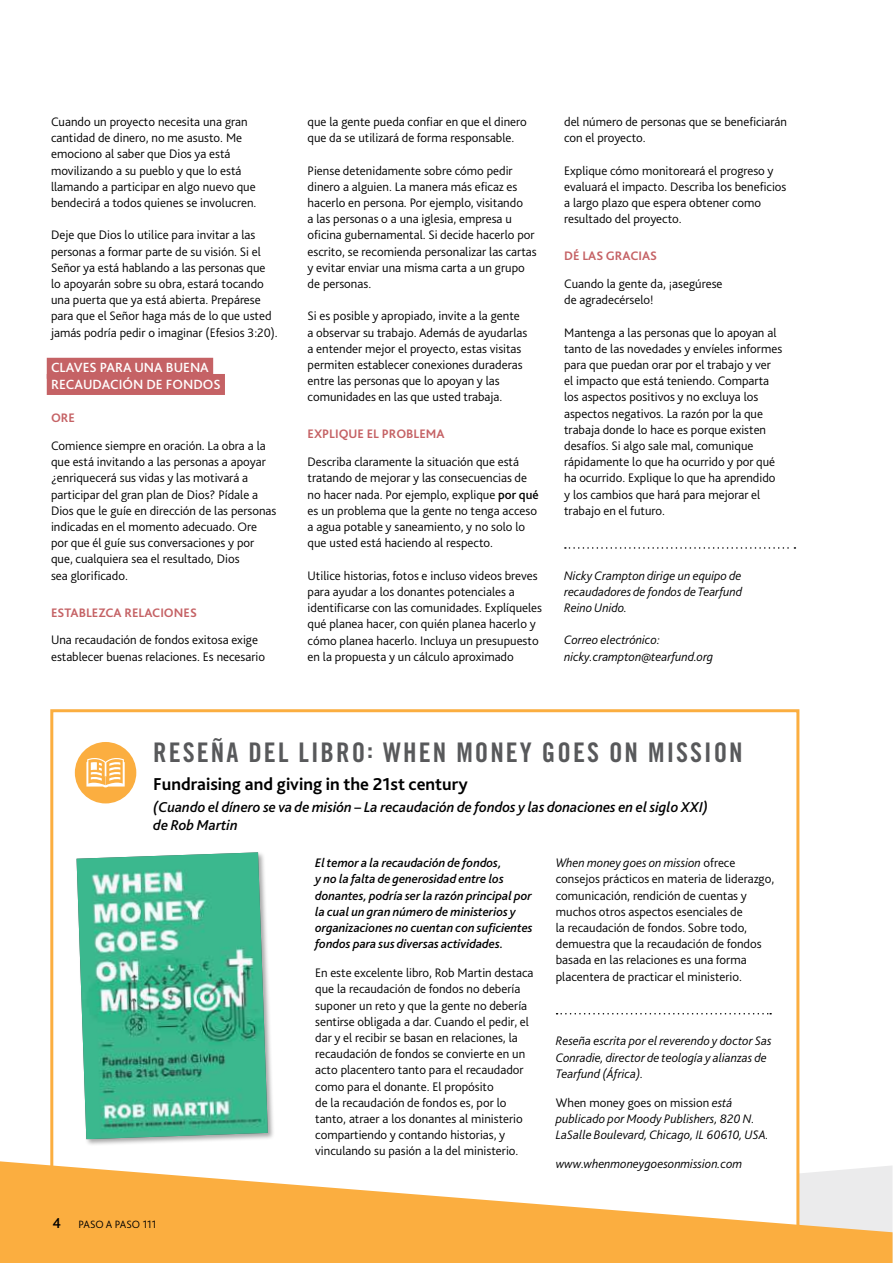
<style>
.page{position:relative;width:893px;height:1263px;background:#fff}
.page>*{position:absolute;margin:0;border:0;box-sizing:border-box;transform-origin:0 0}
.t1{font:27px "Trade Gothic Bold Cond Twenty";letter-spacing:.075em;color:#58595b}
.t2{font:700 18px "Bliss Pro";color:#000}
.t3{font:italic 500 15px/18px "Bliss Pro";color:#000}
.t4{font:500 13.95px/16.2px "Bliss Pro";color:#fff}
.t5{font:300 12.9px/16.2px "Bliss Pro";color:#000}
.t6{font:italic 300 12.9px/16.2px "Bliss Pro";color:#000}
.t7{font:italic 500 12.9px/16.2px "Bliss Pro";color:#000}
.t8{font:700 12.9px "Bliss Pro";color:#c56265}
.t9{font:300 11.1px "Bliss Pro";color:#000}
.s1{font-weight:500}
.s2{font-style:italic}
.s3{font-style:normal}
.s4{font-weight:500;font-size:15px}
</style>
<div class="page">
<svg style="left:50px;top:709px;width:749px;height:452px"></svg>
<svg style="left:0;top:1161px;width:892px;height:102px;fill:#fbae40"></svg>
<div style="left:75px;top:851px;width:201px;height:296px;background:#000;opacity:.35"></div>
<img style="left:77px;top:852px;width:191px;height:287px">
<div style="left:75px;top:742px;width:61px;height:61px;background:#fbae40;border-radius:50%"></div>
<svg style="left:86px;top:758px;width:39px;height:29px"></svg>
<div style="left:47px;top:358px;width:166px;height:21px;background:#c56265"></div>
<div style="left:47px;top:374px;width:178px;height:21px;background:#c56265"></div>
<svg style="left:565px;top:547px;width:230px;height:2px"></svg>
<p class="t5" style="left:51px;top:113px;width:207px">Cuando un proyecto necesita una gran cantidad de dinero, no me asusto. Me emociono al saber que Dios ya está movilizando a su pueblo y que lo está llamando a participar en algo nuevo que bendecirá a todos quienes se involucren.</p>
<p class="t5" style="left:51px;top:227px;width:228px">Deje que Dios lo utilice para invitar a las personas a formar parte de su visión. Si el Señor ya está hablando a las personas que lo apoyarán sobre su obra, estará tocando una puerta que ya está abierta. Prepárese para que el Señor haga más de lo que usted jamás podría pedir o imaginar (Efesios 3:20).</p>
<p class="t4" style="left:51px;top:360px;width:171px">CLAVES PARA UNA BUENA<br>RECAUDACIÓN DE FONDOS</p>
<p class="t8" style="left:51px;top:410px;width:25px">ORE</p>
<p class="t5" style="left:51px;top:437px;width:227px">Comience siempre en oración. La obra a la que está invitando a las personas a apoyar ¿enriquecerá sus vidas y las motivará a participar del gran plan de Dios? Pídale a Dios que le guíe en dirección de las personas indicadas en el momento adecuado. Ore por que él guíe sus conversaciones y por que, cualquiera sea el resultado, Dios<br>sea glorificado.</p>
<p class="t8" style="left:51px;top:604px;width:147px">ESTABLEZCA RELACIONES</p>
<p class="t5" style="left:51px;top:632px;width:216px">Una recaudación de fondos exitosa exige establecer buenas relaciones. Es necesario</p>
<p class="t5" style="left:308px;top:113px;width:221px">que la gente pueda confiar en que el dinero que da se utilizará de forma responsable.</p>
<p class="t5" style="left:308px;top:162px;width:231px">Piense detenidamente sobre cómo pedir dinero a alguien. La manera más eficaz es hacerlo en persona. Por ejemplo, visitando<br>a las personas o a una iglesia, empresa u oficina gubernamental. Si decide hacerlo por escrito, se recomienda personalizar las cartas y evitar enviar una misma carta a un grupo de personas.</p>
<p class="t5" style="left:308px;top:308px;width:221px">Si es posible y apropiado, invite a la gente a observar su trabajo. Además de ayudarlas a entender mejor el proyecto, estas visitas permiten establecer conexiones duraderas entre las personas que lo apoyan y las comunidades en las que usted trabaja.</p>
<p class="t8" style="left:308px;top:426px;width:139px">EXPLIQUE EL PROBLEMA</p>
<p class="t5" style="left:308px;top:454px;width:233px">Describa claramente la situación que está tratando de mejorar y las consecuencias de no hacer nada. Por ejemplo, explique <span class="s1">por qué </span>es un problema que la gente no tenga acceso a agua potable y saneamiento, y no solo lo que usted está haciendo al respecto.</p>
<p class="t5" style="left:308px;top:567px;width:236px">Utilice historias, fotos e incluso videos breves para ayudar a los donantes potenciales a identificarse con las comunidades. Explíqueles qué planea hacer, con quién planea hacerlo y cómo planea hacerlo. Incluya un presupuesto en la propuesta y un cálculo aproximado</p>
<p class="t5" style="left:564px;top:113px;width:224px">del número de personas que se beneficiarán con el proyecto.</p>
<p class="t5" style="left:564px;top:162px;width:224px">Explique cómo monitoreará el progreso y evaluará el impacto. Describa los beneficios a largo plazo que espera obtener como resultado del proyecto.</p>
<p class="t8" style="left:564px;top:248px;width:94px">DÉ LAS GRACIAS</p>
<p class="t5" style="left:564px;top:275px;width:160px">Cuando la gente da, ¡asegúrese de agradecérselo!</p>
<p class="t5" style="left:564px;top:324px;width:220px">Mantenga a las personas que lo apoyan al tanto de las novedades y envíeles informes para que puedan orar por el trabajo y ver el impacto que está teniendo. Comparta los aspectos positivos y no excluya los aspectos negativos. La razón por la que trabaja donde lo hace es porque existen desafíos. Si algo sale mal, comunique rápidamente lo que ha ocurrido y por qué ha ocurrido. Explique lo que ha aprendido y los cambios que hará para mejorar el trabajo en el futuro.</p>
<p class="t6" style="left:564px;top:567px;width:179px;text-align:justify">Nicky Crampton dirige un equipo de recaudadores de fondos de Tearfund Reino Unido.</p>
<p class="t6" style="left:564px;top:632px;width:151px">Correo electrónico: nicky.crampton@tearfund.org</p>
<h1 class="t1" style="left:153px;top:735px;width:591px">RESEÑA DEL LIBRO: WHEN MONEY GOES ON MISSION</h1>
<h2 class="t2" style="left:153px;top:772px;width:316px">Fundraising and giving in the 21st century</h2>
<p class="t3" style="left:153px;top:798px;width:556px">(Cuando el dínero se va de misión – La recaudación de fondos y las donaciones en el siglo XXI) de Rob Martin</p>
<p class="t7" style="left:315px;top:855px;width:219px">El temor a la recaudación de fondos,<br>y no la falta de generosidad entre los donantes, podría ser la razón principal por la cual un gran número de ministerios y organizaciones no cuentan con suficientes fondos para sus diversas actividades.</p>
<p class="t5" style="left:315px;top:964px;width:220px">En este excelente libro, Rob Martin destaca que la recaudación de fondos no debería suponer un reto y que la gente no debería sentirse obligada a dar. Cuando el pedir, el dar y el recibir se basan en relaciones, la recaudación de fondos se convierte en un acto placentero tanto para el recaudador como para el donante. El propósito<br>de la recaudación de fondos es, por lo tanto, atraer a los donantes al ministerio compartiendo y contando historias, y vinculando su pasión a la del ministerio.</p>
<p class="t5" style="left:556px;top:854px;width:220px"><span class="s2">When money goes on mission</span> ofrece consejos prácticos en materia de liderazgo, comunicación, rendición de cuentas y muchos otros aspectos esenciales de<br>la recaudación de fondos. Sobre todo, demuestra que la recaudación de fondos basada en las relaciones es una forma placentera de practicar el ministerio.</p>
<p class="t6" style="left:556px;top:1033px;width:217px">Reseña escrita por el reverendo y doctor Sas<br>Conradie, director de teología y alianzas de<br>Tearfund (África).</p>
<p class="t6" style="left:556px;top:1094px;width:215px"><span class="s3">When money goes on mission</span> está publicado por Moody Publishers, 820 N.<br>LaSalle Boulevard, Chicago, IL 60610, USA.</p>
<p class="t6" style="left:556px;top:1155px;width:188px">www.whenmoneygoesonmission.com</p>
<p class="t9" style="left:53px;top:1217px;width:105px"><span class="s4">4</span> PASO A PASO 111</p>
</div>
